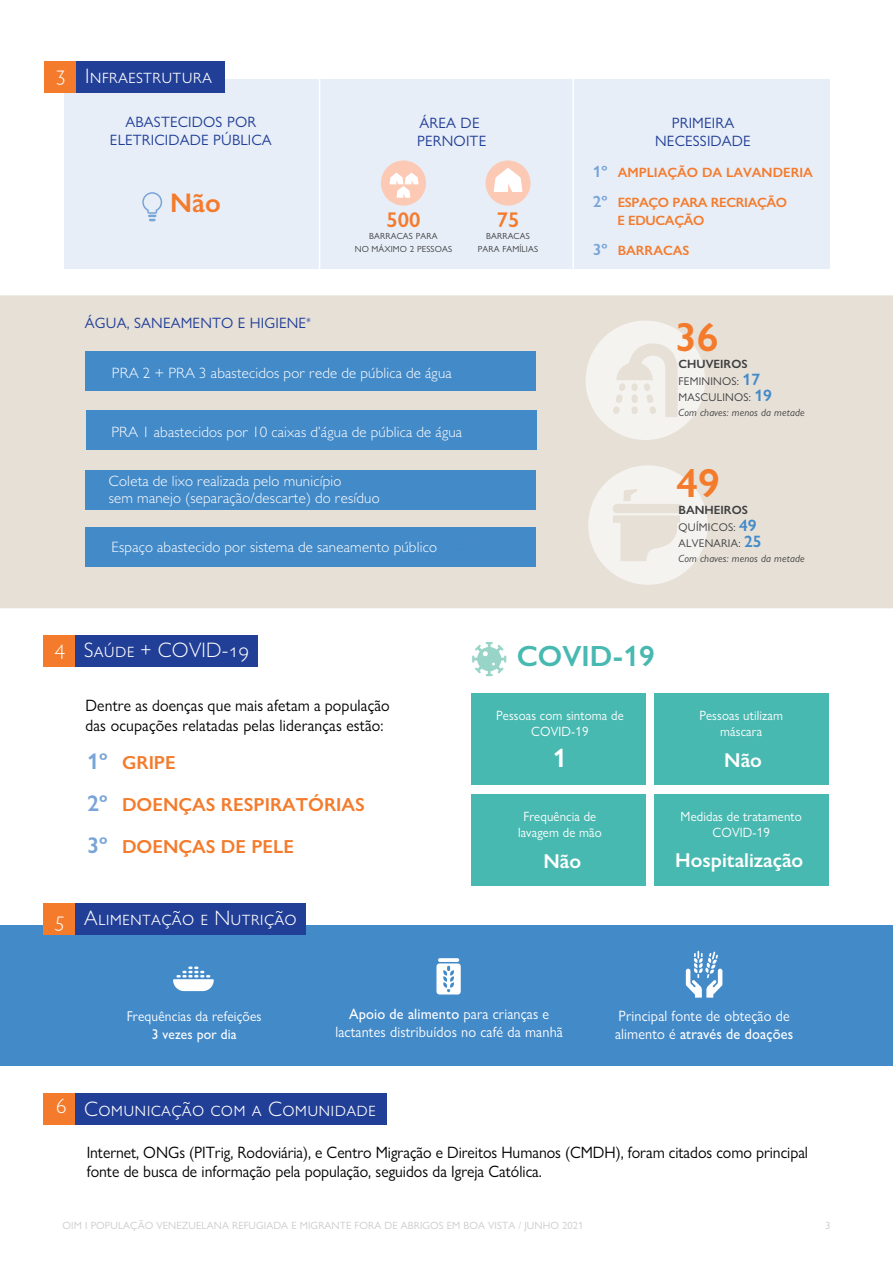
<style>
.page{position:relative;width:893px;height:1263px;background:#fff}
.page>*{position:absolute;margin:0;border:0;box-sizing:border-box;transform-origin:0 0}
.t1{font:600 40.65px "Gill Sans Nova";color:#f47b2c}
.t2{font:600 29.25px "Gill Sans Nova";color:#48b9b1}
.t3{font:600 27px "Gill Sans Nova";color:#f47b2c}
.t4{font:600 26.4px "Gill Sans Nova";color:#fff}
.t5{font:600 21.3px "Gill Sans Nova";color:#f47b2c}
.t6{font:300 21px "Gill Sans Nova";letter-spacing:.01em;color:#fff}
.t7{font:600 20.1px "Gill Sans Nova";color:#fff}
.t8{font:600 18.9px "Gill Sans Nova";color:#f47b2c}
.t9{font:16.5px/19.5px "Gill Sans Nova";color:#000001;scale:.95 1}
.t10{font:300 15px/16.5px "Gill Sans";letter-spacing:.015em;color:#fff}
.t11{font:15px/18px "Gill Sans Nova";letter-spacing:.01em;color:#fff;scale:.95 1}
.t12{font:15px/18px "Gill Sans Nova";letter-spacing:.01em;color:#223f97;text-align:center}
.t13{font:14.25px "Gill Sans Nova";letter-spacing:.01em;color:#fff;scale:.95 1}
.t14{font:500 14.25px "Gill Sans Nova";letter-spacing:.01em;color:#fff;scale:.95 1}
.t15{font:13.5px/16.5px "Gill Sans Nova";letter-spacing:.01em;color:#fff;text-align:center;scale:.95 1}
.t16{font:600 13.5px "Gill Sans Nova";color:#f47b2c}
.t17{font:600 13.5px/17.5px "Gill Sans Nova";letter-spacing:-.025em;color:#f47b2c}
.t18{font:600 12px "Gill Sans Nova";color:#3e3e3f}
.t19{font:11.25px/16.5px "Gill Sans Nova";letter-spacing:.02em;color:#3e3e3f}
.t20{font:10.5px "Gill Sans Nova";letter-spacing:.01em;color:#cbcbcb}
.t21{font:italic 10.5px "Gill Sans Nova";letter-spacing:.015em;color:#3e3e3f}
.t22{font:8.85px/13.2px "Gill Sans Nova";letter-spacing:.015em;color:#3e3e3f;text-align:center}
.s1{font-size:16.2px;color:#78a4d7}
.s2{font-weight:600;font-size:16.5px;color:#438ac9}
.s3{font-size:22.65px;color:#78a4d7}
.s4{font-weight:500}
</style>
<div class="page">
<div style="left:0;top:295px;width:893px;height:314px;background:#e6e0d7"></div>
<svg style="left:586px;top:321px;width:119px;height:119px"></svg>
<svg style="left:588px;top:465px;width:120px;height:120px"></svg>
<div style="left:86px;top:351px;width:450px;height:39px;background:#438ac9"></div>
<div style="left:86px;top:470px;width:450px;height:39px;background:#438ac9"></div>
<div style="left:86px;top:528px;width:450px;height:39px;background:#438ac9"></div>
<div style="left:86px;top:410px;width:450px;height:39px;background:#438ac9"></div>
<div style="left:64px;top:79px;width:766px;height:189px;background:#e7eef8"></div>
<hr style="left:319px;top:79px;width:1px;height:190px;background:#fff">
<hr style="left:572px;top:78px;width:2px;height:191px;background:#fff">
<div style="left:76px;top:61px;width:149px;height:32px;background:#223f97"></div>
<div style="left:44px;top:61px;width:32px;height:32px;background:#f47b2c"></div>
<svg style="left:142px;top:192px;width:21px;height:29px"></svg>
<div style="left:485px;top:161px;width:46px;height:45px;background:#fccab4;border-radius:50%"></div>
<svg style="left:494px;top:168px;width:28px;height:24px"></svg>
<div style="left:381px;top:161px;width:45px;height:45px;background:#fccab4;border-radius:50%"></div>
<svg style="left:389px;top:173px;width:30px;height:25px"></svg>
<div style="left:76px;top:635px;width:182px;height:31px;background:#223f97"></div>
<div style="left:43px;top:635px;width:32px;height:31px;background:#f47b2c"></div>
<div style="left:471px;top:693px;width:174px;height:92px;background:#48b9b1"></div>
<div style="left:654px;top:693px;width:175px;height:92px;background:#48b9b1"></div>
<div style="left:471px;top:794px;width:174px;height:92px;background:#48b9b1"></div>
<div style="left:654px;top:794px;width:175px;height:92px;background:#48b9b1"></div>
<svg style="left:472px;top:642px;width:34px;height:34px"></svg>
<div style="left:0;top:925px;width:893px;height:141px;background:#438ac9"></div>
<svg style="left:686px;top:951px;width:36px;height:47px"></svg>
<svg style="left:173px;top:966px;width:41px;height:25px"></svg>
<div style="left:76px;top:902px;width:230px;height:32px;background:#223f97"></div>
<div style="left:43px;top:902px;width:32px;height:32px;background:#f47b2c"></div>
<div style="left:76px;top:1093px;width:311px;height:32px;background:#223f97"></div>
<div style="left:43px;top:1093px;width:32px;height:32px;background:#f47b2c"></div>
<svg style="left:436px;top:963px;width:25px;height:31px"></svg>
<svg style="left:438px;top:958px;width:21px;height:4px"></svg>
<p class="t6" style="left:55px;top:63px;width:158px">3 Infraestrutura</p>
<p class="t12" style="left:110px;top:113px;width:163px">ABASTECIDOS POR<br>ELETRICIDADE PÚBLICA</p>
<h3 class="t3" style="left:170px;top:186px;width:52px">Não</h3>
<p class="t12" style="left:85px;top:314px;width:228px">ÁGUA, SANEAMENTO E HIGIENE<sup>*</sup></p>
<p class="t12" style="left:417px;top:113px;width:70px;text-align:left">ÁREA DE<br>PERNOITE</p>
<p class="t5" style="left:386px;top:207px;width:36px">500</p>
<p class="t5" style="left:497px;top:207px;width:24px">75</p>
<p class="t22" style="left:355px;top:229px;width:99px">BARRACAS PARA<br>NO MÁXIMO 2 PESSOAS</p>
<p class="t22" style="left:478px;top:229px;width:62px">BARRACAS<br>PARA FAMÍLIAS</p>
<p class="t10" style="left:112px;top:364px;width:341px">PRA 2 + PRA 3 abastecidos por rede de pública de água</p>
<p class="t10" style="left:111px;top:424px;width:352px">PRA 1 abastecidos por 10 caixas d’água de pública de água</p>
<p class="t10" style="left:109px;top:472px;width:272px">Coleta de lixo realizada pelo município<br>sem manejo (separação/descarte) do resíduo</p>
<p class="t10" style="left:112px;top:538px;width:327px">Espaço abastecido por sistema de saneamento público</p>
<p class="t12" style="left:655px;top:114px;width:97px">PRIMEIRA<br>NECESSIDADE</p>
<p class="t16" style="left:593px;top:164px;width:222px"><span class="s1">1º</span> AMPLIAÇÃO DA LAVANDERIA</p>
<p class="t17" style="left:617px;top:194px;width:171px;text-indent:-25px"><span class="s1">2º</span> ESPAÇO PARA RECRIAÇÃO<br>E EDUCAÇÃO</p>
<p class="t16" style="left:593px;top:242px;width:98px"><span class="s1">3º</span> BARRACAS</p>
<h1 class="t1" style="left:675px;top:312px;width:45px">36</h1>
<p class="t18" style="left:679px;top:357px;width:70px">CHUVEIROS</p>
<p class="t19" style="left:679px;top:373px;width:95px">FEMININOS: <span class="s2">17<br></span>MASCULINOS: <span class="s2">19</span></p>
<p class="t21" style="left:679px;top:406px;width:127px">Com chaves: menos da metade</p>
<h1 class="t1" style="left:677px;top:458px;width:45px">49</h1>
<p class="t18" style="left:679px;top:502px;width:71px">BANHEIROS</p>
<p class="t19" style="left:679px;top:518px;width:85px">QUÍMICOS: <span class="s2">49<br></span>ALVENARIA: <span class="s2">25</span></p>
<p class="t21" style="left:679px;top:552px;width:127px">Com chaves: menos da metade</p>
<p class="t6" style="left:55px;top:637px;width:196px">4 Saúde + COVID-19</p>
<h2 class="t2" style="left:517px;top:638px;width:139px">COVID-19</h2>
<p class="t9" style="left:85px;top:696px;width:322px">Dentre as doenças que mais afetam a população das ocupações relatadas pelas lideranças estão:</p>
<p class="t8" style="left:87px;top:751px;width:90px"><span class="s3">1º</span> GRIPE</p>
<p class="t8" style="left:87px;top:793px;width:279px"><span class="s3">2º</span> DOENÇAS RESPIRATÓRIAS</p>
<p class="t8" style="left:87px;top:835px;width:208px"><span class="s3">3º</span> DOENÇAS DE PELE</p>
<p class="t6" style="left:55px;top:905px;width:244px">5 Alimentação e Nutrição</p>
<p class="t15" style="left:496px;top:707px;width:136px">Pessoas com sintoma de<br>COVID-19</p>
<h3 class="t4" style="left:553px;top:742px;width:16px">1</h3>
<p class="t15" style="left:518px;top:808px;width:90px">Frequência de lavagem de mão</p>
<p class="t7" style="left:543px;top:848px;width:39px">Não</p>
<p class="t15" style="left:699px;top:707px;width:89px">Pessoas utilizam máscara</p>
<p class="t7" style="left:724px;top:748px;width:39px">Não</p>
<p class="t15" style="left:681px;top:808px;width:129px">Medidas de tratamento<br>COVID-19</p>
<p class="t7" style="left:675px;top:847px;width:130px">Hospitalização</p>
<p class="t13" style="left:127px;top:1007px;width:143px">Frequências da refeições</p>
<p class="t14" style="left:152px;top:1025px;width:91px">3 vezes por dia</p>
<p class="t11" style="left:335px;top:1005px;width:241px;text-align:center"><span class="s4">Apoio de alimento</span> para crianças e lactantes distribuídos no café da manhã</p>
<p class="t11" style="left:615px;top:1007px;width:189px">Principal fonte de obteção de alimento é <span class="s4">através de doações</span></p>
<p class="t6" style="left:56px;top:1096px;width:321px">6 Comunicação com a Comunidade</p>
<p class="t9" style="left:87px;top:1142px;width:761px">Internet, ONGs (PITrig, Rodoviária), e Centro Migração e Direitos Humanos (CMDH), foram citados como principal fonte de busca de informação pela população, seguidos da Igreja Católica.</p>
<p class="t20" style="left:63px;top:1219px;width:522px">OIM I POPULAÇÃO VENEZUELANA REFUGIADA E MIGRANTE FORA DE ABRIGOS EM BOA VISTA / JUNHO 2021</p>
<p class="t20" style="left:825px;top:1219px;width:7px">3</p>
</div>
